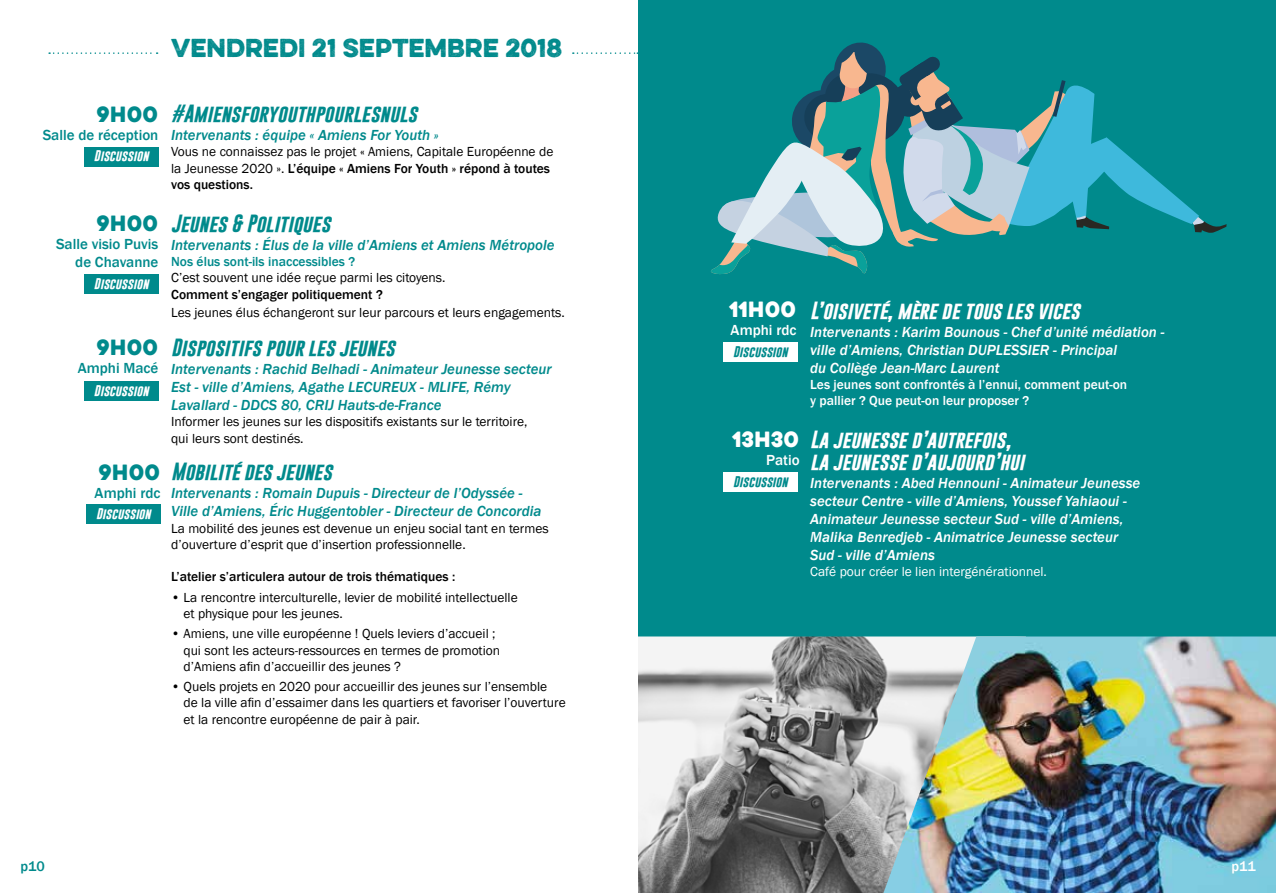
<style>
.page{position:relative;width:1276px;height:893px;background:#fff}
.page>*{position:absolute;margin:0;border:0;box-sizing:border-box;transform-origin:0 0}
.t1{font:700 23.25px "Eveleth";color:#008a8c}
.t2{font:21px "Heavitas";color:#008a8c}
.t3{font:21px "Heavitas";color:#fff}
.t4{font:italic 700 18px "Gobold";color:#008a8c}
.t5{font:italic 700 18px/21.6px "Gobold";color:#fff}
.t6{font:italic 500 15px/18px "Franklin Gothic";color:#008a8c}
.t7{font:italic 500 15px/18px "Franklin Gothic";color:#fff}
.t8{font:500 15px/18px "Franklin Gothic";color:#008a8c;text-align:right}
.t9{font:500 15px "Franklin Gothic";color:#fff}
.t10{font:500 14.25px "Franklin Gothic";color:#008a8c}
.t11{font:500 14.25px "Franklin Gothic";color:#fff}
.t12{font:13.5px/16.2px "Franklin Gothic";color:#000}
.t13{font:500 13.5px/16.2px "Franklin Gothic";color:#fff}
.t14{font:500 13.5px "Franklin Gothic";color:#000}
.t15{font:13.5px "Franklin Gothic";color:#fff}
.t16{font:500 13.5px "Franklin Gothic";color:#008a8c}
.t17{font:italic 700 11.25px "Gobold";color:#fff}
.t18{font:italic 700 11.25px "Gobold";color:#008a8c}
.s1{font-weight:500}
</style>
<div class="page">
<div style="left:638px;top:0;width:638px;height:893px;background:#008a8c"></div>
<img style="left:638px;top:636px;width:245px;height:257px">
<img style="left:883px;top:636px;width:393px;height:257px">
<svg style="left:49px;top:52px;width:109px;height:2px"></svg>
<svg style="left:573px;top:52px;width:65px;height:2px"></svg>
<div style="left:84px;top:147px;width:74px;height:20px;background:#008a8c"></div>
<div style="left:723px;top:342px;width:74px;height:20px;background:#fff"></div>
<div style="left:723px;top:472px;width:74px;height:20px;background:#fff"></div>
<div style="left:84px;top:274px;width:74px;height:20px;background:#008a8c"></div>
<div style="left:84px;top:381px;width:74px;height:20px;background:#008a8c"></div>
<div style="left:86px;top:504px;width:75px;height:20px;background:#008a8c"></div>
<svg style="left:710px;top:42px;width:516px;height:232px"></svg>
<h1 class="t1" style="left:171px;top:30px;width:392px">VENDREDI 21 SEPTEMBRE 2018</h1>
<h2 class="t2" style="left:96px;top:101px;width:63px">9h00</h2>
<p class="t8" style="left:43px;top:126px;width:117px">Salle de réception</p>
<p class="t17" style="left:94px;top:149px;width:56px">Discussion</p>
<h2 class="t2" style="left:96px;top:211px;width:63px">9h00</h2>
<p class="t8" style="left:56px;top:236px;width:104px">Salle visio Puvis de Chavanne</p>
<p class="t17" style="left:94px;top:276px;width:56px">Discussion</p>
<h2 class="t2" style="left:96px;top:335px;width:63px">9h00</h2>
<p class="t8" style="left:78px;top:359px;width:82px">Amphi Macé</p>
<p class="t17" style="left:94px;top:383px;width:56px">Discussion</p>
<h2 class="t2" style="left:98px;top:460px;width:63px">9h00</h2>
<p class="t8" style="left:95px;top:484px;width:67px">Amphi rdc</p>
<p class="t17" style="left:96px;top:506px;width:56px">Discussion</p>
<h3 class="t4" style="left:171px;top:102px;width:247px">#Amiensforyouthpourlesnuls</h3>
<p class="t6" style="left:171px;top:126px;width:269px">Intervenants : équipe « Amiens For Youth »</p>
<p class="t12" style="left:171px;top:144px;width:384px">Vous ne connaissez pas le projet « Amiens, Capitale Européenne de la Jeunesse 2020 ». <span class="s1">L’équipe « Amiens For Youth » répond à toutes vos questions.</span></p>
<h3 class="t4" style="left:171px;top:212px;width:160px">Jeunes &amp; Politiques</h3>
<p class="t6" style="left:171px;top:236px;width:385px">Intervenants : Élus de la ville d’Amiens et Amiens Métropole</p>
<p class="t16" style="left:171px;top:253px;width:185px">Nos élus sont-ils inaccessibles ?</p>
<p class="t12" style="left:171px;top:270px;width:276px">C’est souvent une idée reçue parmi les citoyens.</p>
<p class="t14" style="left:171px;top:286px;width:213px">Comment s’engager politiquement ?</p>
<p class="t12" style="left:171px;top:304px;width:395px">Les jeunes élus échangeront sur leur parcours et leurs engagements.</p>
<h3 class="t4" style="left:171px;top:336px;width:225px">Dispositifs pour les jeunes</h3>
<p class="t6" style="left:171px;top:360px;width:382px">Intervenants : Rachid Belhadi - Animateur Jeunesse secteur<br>Est - ville d’Amiens, Agathe LECUREUX - MLIFE, Rémy<br>Lavallard - DDCS 80, CRIJ Hauts-de-France</p>
<p class="t12" style="left:171px;top:414px;width:358px">Informer les jeunes sur les dispositifs existants sur le territoire, qui leurs sont destinés.</p>
<h3 class="t4" style="left:171px;top:460px;width:162px">Mobilité des jeunes</h3>
<p class="t6" style="left:171px;top:485px;width:372px">Intervenants : Romain Dupuis - Directeur de l’Odyssée -<br>Ville d’Amiens, Éric Huggentobler - Directeur de Concordia</p>
<p class="t12" style="left:171px;top:520px;width:379px">La mobilité des jeunes est devenue un enjeu social tant en termes d’ouverture d’esprit que d’insertion professionnelle.</p>
<p class="t14" style="left:171px;top:568px;width:286px">L’atelier s’articulera autour de trois thématiques :</p>
<p class="t12" style="left:184px;top:589px;width:336px;text-indent:-12px">• La rencontre interculturelle, levier de mobilité intellectuelle et physique pour les jeunes.</p>
<p class="t12" style="left:184px;top:626px;width:318px;text-indent:-12px">• Amiens, une ville européenne ! Quels leviers d’accueil ; qui sont les acteurs-ressources en termes de promotion d’Amiens afin d’accueillir des jeunes ?</p>
<p class="t12" style="left:184px;top:679px;width:384px;text-indent:-12px">• Quels projets en 2020 pour accueillir des jeunes sur l’ensemble<br>de la ville afin d’essaimer dans les quartiers et favoriser l’ouverture et la rencontre européenne de pair à pair.</p>
<h2 class="t3" style="left:729px;top:296px;width:68px">11h00</h2>
<p class="t9" style="left:730px;top:321px;width:67px">Amphi rdc</p>
<p class="t18" style="left:733px;top:344px;width:56px">Discussion</p>
<h2 class="t3" style="left:732px;top:426px;width:69px">13h30</h2>
<p class="t9" style="left:766px;top:451px;width:35px">Patio</p>
<p class="t18" style="left:733px;top:474px;width:56px">Discussion</p>
<h3 class="t5" style="left:810px;top:299px;width:271px">L’oisiveté, mère de tous les vices</h3>
<p class="t7" style="left:810px;top:323px;width:355px">Intervenants : Karim Bounous - Chef d’unité médiation - ville d’Amiens, Christian DUPLESSIER - Principal<br>du Collège Jean-Marc Laurent</p>
<p class="t13" style="left:810px;top:376px;width:318px">Les jeunes sont confrontés à l’ennui, comment peut-on y pallier ? Que peut-on leur proposer ?</p>
<h3 class="t5" style="left:810px;top:429px;width:215px">La jeunesse d’autrefois, la jeunesse d’aujourd’hui</h3>
<p class="t7" style="left:810px;top:474px;width:332px">Intervenants : Abed Hennouni - Animateur Jeunesse secteur Centre - ville d’Amiens, Youssef Yahiaoui - Animateur Jeunesse secteur Sud - ville d’Amiens, Malika Benredjeb - Animatrice Jeunesse secteur Sud - ville d’Amiens</p>
<p class="t15" style="left:810px;top:563px;width:238px">Café pour créer le lien intergénérationnel.</p>
<p class="t10" style="left:20px;top:858px;width:26px">p10</p>
<p class="t11" style="left:1231px;top:858px;width:26px">p11</p>
</div>
